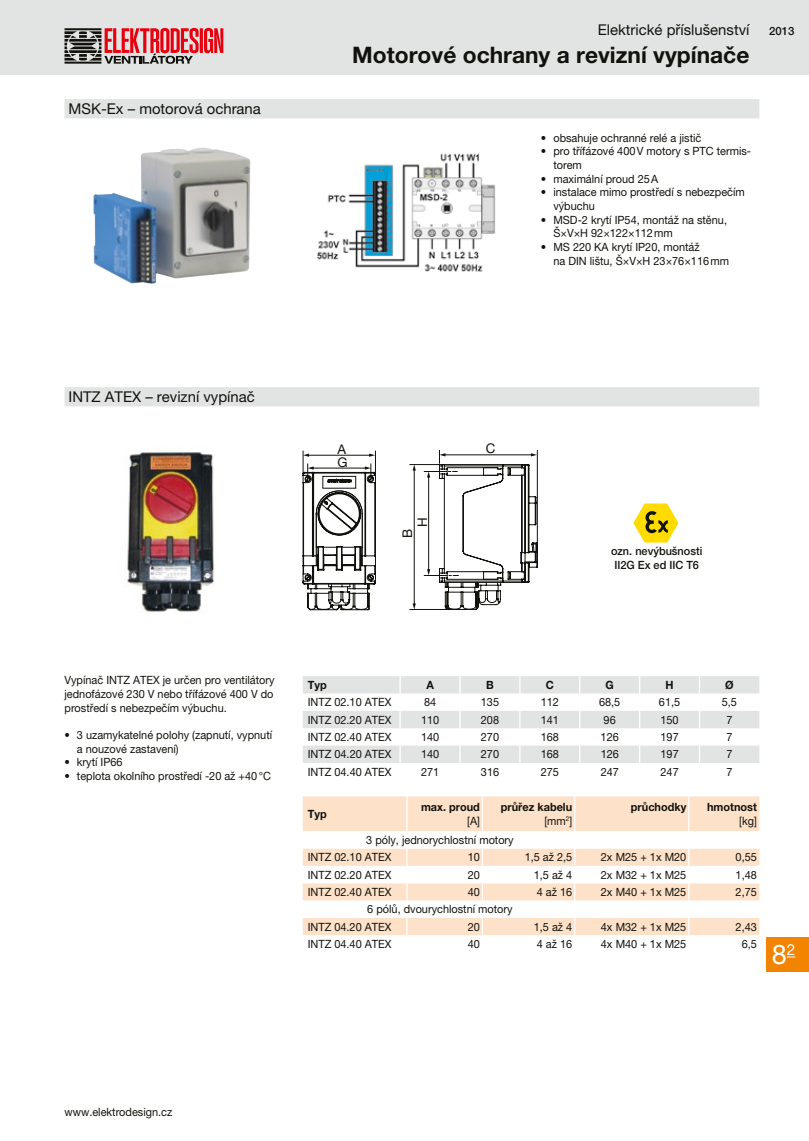
<style>
.page{position:relative;width:809px;height:1141px;background:#fff}
.page>*{position:absolute;margin:0;border:0;box-sizing:border-box;transform-origin:0 0}
.t1{font:27.12px "Helvetica Neue LT Pro";color:#fff}
.t2{font:700 22.75px "Helvetica Neue LT Pro";color:#12120d}
.t3{font:14.88px "Helvetica Neue LT Pro";color:#12120d}
.t4{font:13.3px/13.3px "Helvetica Neue LT Pro";color:#12120d}
.t5{font:11.38px/13.7px "Helvetica Neue LT Pro";color:#12120d;scale:.96 1}
.t6{font:700 11.38px/13.7px "Helvetica Neue LT Pro";color:#12120d;text-align:right;scale:.96 1}
.t7{font:500 11.38px/13.7px "Helvetica Neue LT Pro";color:#12120d;scale:.96 1}
.t8{font:500 11.38px "Helvetica Neue LT Pro";color:#12120d}
.s1{font-weight:400}
</style>
<div class="page">
<div style="left:0;top:0;width:809px;height:74px;background:#e2e3e3"></div>
<div style="left:766px;top:937px;width:43px;height:35px;background:#f28400"></div>
<svg style="left:64px;top:28px;width:159px;height:36px"></svg>
<img style="left:93px;top:148px;width:158px;height:136px">
<img style="left:317px;top:153px;width:179px;height:119px">
<div style="left:64px;top:99px;width:695px;height:19px;background:#e2e3e3"></div>
<div style="left:303px;top:796px;width:456px;height:35px;background:#fde1c9"></div>
<svg style="left:303px;top:848px;width:456px;height:87px;fill:#fde1c9"></svg>
<hr style="left:482px;top:796px;width:1px;height:35px;background:#fff">
<hr style="left:574px;top:796px;width:1px;height:35px;background:#fff">
<hr style="left:688px;top:796px;width:1px;height:35px;background:#fff">
<svg style="left:482px;top:849px;width:1px;height:52px"></svg>
<svg style="left:482px;top:918px;width:1px;height:17px"></svg>
<svg style="left:574px;top:848px;width:1px;height:87px"></svg>
<svg style="left:688px;top:848px;width:1px;height:87px"></svg>
<hr style="left:406px;top:796px;width:1px;height:35px;background:#fff">
<svg style="left:406px;top:849px;width:1px;height:52px"></svg>
<svg style="left:406px;top:918px;width:1px;height:17px"></svg>
<img style="left:127px;top:452px;width:88px;height:160px">
<svg style="left:302px;top:451px;width:74px;height:159px"></svg>
<svg style="left:410px;top:451px;width:128px;height:159px"></svg>
<svg style="left:303px;top:676px;width:456px;height:87px;fill:#e2e3e3"></svg>
<svg style="left:399px;top:676px;width:2px;height:87px"></svg>
<svg style="left:459px;top:676px;width:1px;height:87px"></svg>
<svg style="left:519px;top:676px;width:1px;height:87px"></svg>
<svg style="left:579px;top:676px;width:1px;height:87px"></svg>
<svg style="left:639px;top:676px;width:1px;height:87px"></svg>
<svg style="left:698px;top:676px;width:2px;height:87px"></svg>
<svg style="left:633px;top:503px;width:46px;height:40px"></svg>
<div style="left:64px;top:387px;width:695px;height:19px;background:#e2e3e3"></div>
<h3 class="t3" style="left:68px;top:100px;width:194px">MSK-Ex – motorová ochrana</h3>
<h3 class="t3" style="left:598px;top:21px;width:153px">Elektrické příslušenství</h3>
<p class="t8" style="left:769px;top:25px;width:27px">2013</p>
<h2 class="t2" style="left:352px;top:41px;width:398px">Motorové ochrany a revizní vypínače</h2>
<p class="t5" style="left:541px;top:131px;width:169px">• obsahuje ochranné relé a jistič</p>
<p class="t5" style="left:553px;top:144px;width:207px;text-indent:-12px">• pro třífázové 400V motory s PTC termis&shy;torem</p>
<p class="t5" style="left:541px;top:172px;width:124px">• maximální proud 25A</p>
<p class="t5" style="left:553px;top:185px;width:201px;text-indent:-12px">• instalace mimo prostředí s nebezpečím výbuchu</p>
<p class="t5" style="left:553px;top:213px;width:182px;text-indent:-12px">• MSD-2 krytí IP54, montáž na stěnu,<br>Š×V×H 92×122×112mm</p>
<p class="t5" style="left:553px;top:240px;width:184px;text-indent:-12px">• MS 220 KA krytí IP20, montáž<br>na DIN lištu, Š×V×H 23×76×116mm</p>
<h3 class="t3" style="left:68px;top:388px;width:188px">INTZ ATEX – revizní vypínač</h3>
<p class="t4" style="left:337px;top:442px;width:12px">A<br>G</p>
<p class="t4" style="left:485px;top:441px;width:11px">C</p>
<p class="t4" style="left:415px;top:527px;width:11px;rotate:-90deg">H</p>
<p class="t4" style="left:400px;top:538px;width:11px;rotate:-90deg">B</p>
<p class="t7" style="left:611px;top:544px;width:97px">ozn. nevýbušnosti<br>II2G Ex ed IIC T6</p>
<p class="t5" style="left:64px;top:673px;width:220px;text-align:justify">Vypínač INTZ ATEX je určen pro ventilátory jednofázové 230 V nebo třífázové 400 V do prostředí s nebezpečím výbuchu.</p>
<p class="t5" style="left:77px;top:728px;width:205px;text-indent:-12px">• 3 uzamykatelné polohy (zapnutí, vypnutí a nouzové zastavení)</p>
<p class="t5" style="left:64px;top:755px;width:62px">• krytí IP66</p>
<p class="t5" style="left:64px;top:769px;width:216px">• teplota okolního prostředí -20 až +40°C</p>
<p class="t6" style="left:308px;top:678px;width:21px">Typ</p>
<p class="t6" style="left:426px;top:678px;width:9px">A</p>
<p class="t6" style="left:486px;top:678px;width:10px">B</p>
<p class="t6" style="left:545px;top:678px;width:10px">C</p>
<p class="t6" style="left:605px;top:678px;width:10px">G</p>
<p class="t6" style="left:665px;top:678px;width:10px">H</p>
<p class="t6" style="left:725px;top:678px;width:10px">Ø</p>
<p class="t5" style="left:308px;top:695px;width:89px">INTZ 02.10 ATEX</p>
<p class="t5" style="left:424px;top:695px;width:14px">84</p>
<p class="t5" style="left:481px;top:695px;width:20px">135</p>
<p class="t5" style="left:540px;top:695px;width:20px">112</p>
<p class="t5" style="left:599px;top:695px;width:24px">68,5</p>
<p class="t5" style="left:659px;top:695px;width:24px">61,5</p>
<p class="t5" style="left:721px;top:695px;width:17px">5,5</p>
<p class="t5" style="left:308px;top:713px;width:89px">INTZ 02.20 ATEX</p>
<p class="t5" style="left:421px;top:713px;width:20px">110</p>
<p class="t5" style="left:481px;top:713px;width:20px">208</p>
<p class="t5" style="left:540px;top:713px;width:20px">141</p>
<p class="t5" style="left:603px;top:713px;width:14px">96</p>
<p class="t5" style="left:660px;top:713px;width:20px">150</p>
<p class="t5" style="left:726px;top:713px;width:8px">7</p>
<p class="t5" style="left:308px;top:730px;width:89px">INTZ 02.40 ATEX</p>
<p class="t5" style="left:421px;top:730px;width:20px">140</p>
<p class="t5" style="left:481px;top:730px;width:20px">270</p>
<p class="t5" style="left:540px;top:730px;width:20px">168</p>
<p class="t5" style="left:600px;top:730px;width:20px">126</p>
<p class="t5" style="left:660px;top:730px;width:20px">197</p>
<p class="t5" style="left:726px;top:730px;width:8px">7</p>
<p class="t5" style="left:308px;top:747px;width:89px">INTZ 04.20 ATEX</p>
<p class="t5" style="left:421px;top:747px;width:20px">140</p>
<p class="t5" style="left:481px;top:747px;width:20px">270</p>
<p class="t5" style="left:541px;top:747px;width:20px">168</p>
<p class="t5" style="left:600px;top:747px;width:20px">126</p>
<p class="t5" style="left:660px;top:747px;width:20px">197</p>
<p class="t5" style="left:726px;top:747px;width:8px">7</p>
<p class="t5" style="left:308px;top:765px;width:89px">INTZ 04.40 ATEX</p>
<p class="t5" style="left:421px;top:765px;width:20px">271</p>
<p class="t5" style="left:481px;top:765px;width:20px">316</p>
<p class="t5" style="left:541px;top:765px;width:20px">275</p>
<p class="t5" style="left:600px;top:765px;width:20px">247</p>
<p class="t5" style="left:660px;top:765px;width:20px">247</p>
<p class="t5" style="left:726px;top:765px;width:8px">7</p>
<p class="t6" style="left:308px;top:807px;width:21px">Typ</p>
<p class="t6" style="left:421px;top:800px;width:63px">max. proud</p>
<p class="t5" style="left:467px;top:814px;width:15px">[A]</p>
<p class="t6" style="left:501px;top:800px;width:76px">průřez kabelu <span class="s1">[mm</span><sup>2</sup><span class="s1">]</span></p>
<p class="t6" style="left:631px;top:800px;width:59px">průchodky</p>
<p class="t6" style="left:707px;top:800px;width:53px">hmotnost</p>
<p class="t5" style="left:739px;top:814px;width:20px">[kg]</p>
<p class="t5" style="left:308px;top:831px;width:216px;line-height:17.3px;text-indent:58px">3 póly, jednorychlostní motory<br>INTZ 02.10 ATEX</p>
<p class="t5" style="left:468px;top:850px;width:14px">10</p>
<p class="t5" style="left:524px;top:850px;width:51px">1,5 až 2,5</p>
<p class="t5" style="left:601px;top:850px;width:91px">2x M25 + 1x M20</p>
<p class="t5" style="left:735px;top:850px;width:24px">0,55</p>
<p class="t5" style="left:308px;top:868px;width:89px">INTZ 02.20 ATEX</p>
<p class="t5" style="left:468px;top:868px;width:14px">20</p>
<p class="t5" style="left:534px;top:868px;width:42px">1,5 až 4</p>
<p class="t5" style="left:601px;top:868px;width:91px">2x M32 + 1x M25</p>
<p class="t5" style="left:735px;top:868px;width:24px">1,48</p>
<p class="t5" style="left:308px;top:885px;width:89px">INTZ 02.40 ATEX</p>
<p class="t5" style="left:468px;top:885px;width:14px">40</p>
<p class="t5" style="left:537px;top:885px;width:38px">4 až 16</p>
<p class="t5" style="left:601px;top:885px;width:91px">2x M40 + 1x M25</p>
<p class="t5" style="left:735px;top:885px;width:24px">2,75</p>
<p class="t5" style="left:308px;top:900px;width:215px;line-height:17.3px;text-indent:60px">6 pólů, dvourychlostní motory<br>INTZ 04.20 ATEX</p>
<p class="t5" style="left:468px;top:920px;width:14px">20</p>
<p class="t5" style="left:534px;top:920px;width:42px">1,5 až 4</p>
<p class="t5" style="left:601px;top:920px;width:91px">4x M32 + 1x M25</p>
<p class="t5" style="left:735px;top:920px;width:24px">2,43</p>
<p class="t5" style="left:308px;top:937px;width:89px">INTZ 04.40 ATEX</p>
<p class="t5" style="left:468px;top:937px;width:14px">40</p>
<p class="t5" style="left:537px;top:937px;width:38px">4 až 16</p>
<p class="t5" style="left:601px;top:937px;width:91px">4x M40 + 1x M25</p>
<p class="t5" style="left:741px;top:937px;width:17px">6,5</p>
<h1 class="t1" style="left:771px;top:938px;width:25px">8<sup>2</sup></h1>
<p class="t5" style="left:64px;top:1105px;width:114px">www.elektrodesign.cz</p>
</div>
